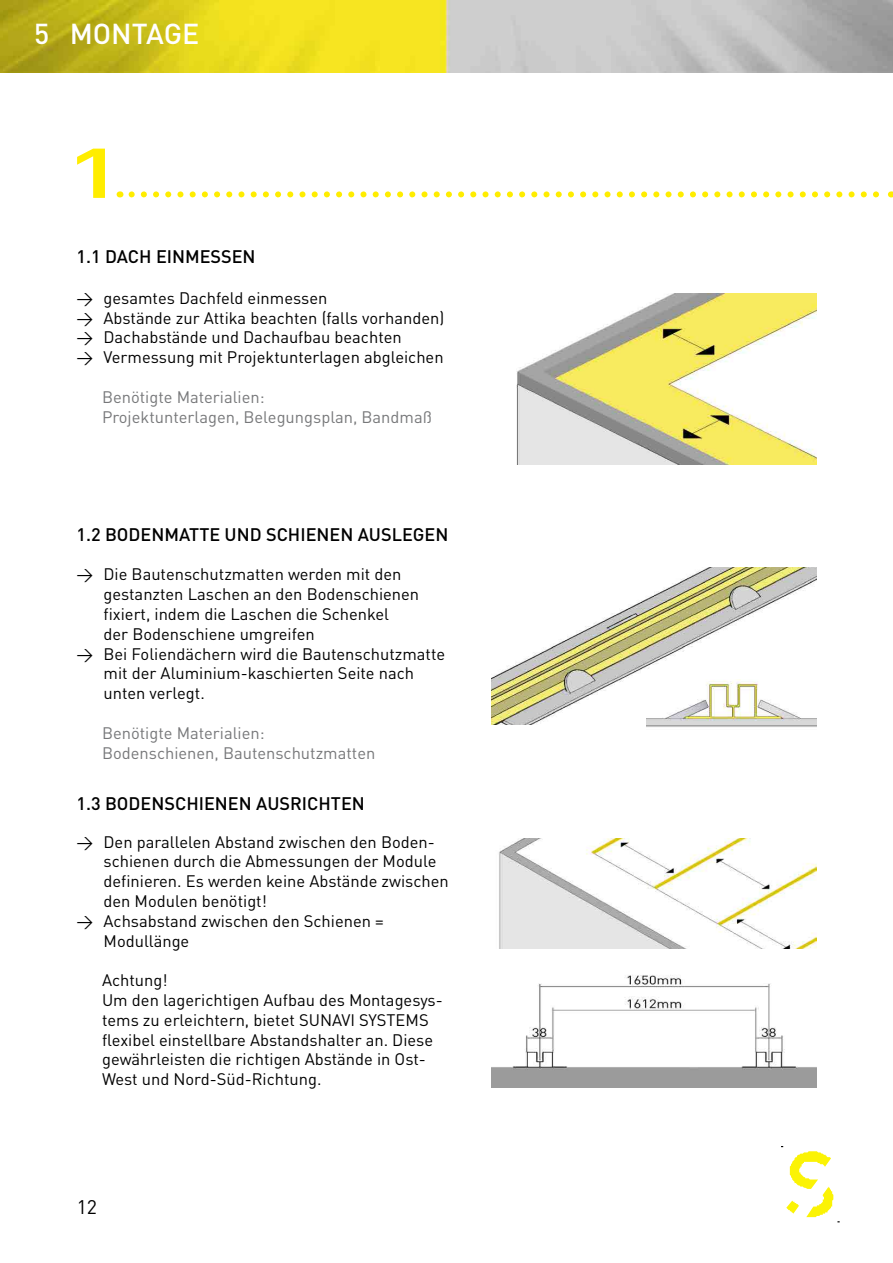
<style>
.page{position:relative;width:893px;height:1263px;background:#fff}
.page>*{position:absolute;margin:0;border:0;box-sizing:border-box;transform-origin:0 0}
.t1{font:500 69.15px "DIN Pro";color:#ffed00;scale:1.67 1}
.t2{font:500 28.5px "DIN Pro";color:#fff}
.t3{font:19.5px "DIN Pro";color:#000}
.t4{font:500 18px "DIN Pro";color:#000}
.t5{font:16.5px/19.8px "DIN Pro";color:#000}
.t6{font:16.5px/19.8px "DIN Pro";color:#77787a}
</style>
<div class="page">
<img style="left:0;top:0;width:893px;height:72px">
<svg style="left:782px;top:1146px;width:57px;height:76px"></svg>
<img style="left:491px;top:567px;width:325px;height:158px">
<img style="left:647px;top:679px;width:170px;height:48px">
<img style="left:499px;top:839px;width:317px;height:110px">
<img style="left:491px;top:975px;width:325px;height:112px">
<svg style="left:132px;top:191px;width:747px;height:6px"></svg>
<img style="left:516px;top:293px;width:300px;height:172px">
<h2 class="t2" style="left:34px;top:11px;width:167px">5 MONTAGE</h2>
<h1 class="t1" style="left:64px;top:117px;width:38px">1</h1>
<p class="t4" style="left:77px;top:242px;width:181px">1.1 DACH EINMESSEN</p>
<p class="t5" style="left:77px;top:286px;width:252px">→ gesamtes Dachfeld einmessen</p>
<p class="t5" style="left:77px;top:306px;width:369px">→ Abstände zur Attika beachten (falls vorhanden)</p>
<p class="t5" style="left:77px;top:326px;width:327px">→ Dachabstände und Dachaufbau beachten</p>
<p class="t5" style="left:77px;top:346px;width:369px">→ Vermessung mit Projektunterlagen abgleichen</p>
<p class="t6" style="left:102px;top:385px;width:331px">Benötigte Materialien:<br>Projektunterlagen, Belegungsplan, Bandmaß</p>
<p class="t4" style="left:77px;top:520px;width:373px">1.2 BODENMATTE UND SCHIENEN AUSLEGEN</p>
<p class="t5" style="left:104px;top:563px;width:317px;text-indent:-27px">→ Die Bautenschutzmatten werden mit den gestanzten Laschen an den Bodenschienen fixiert, indem die Laschen die Schenkel<br>der Bodenschiene umgreifen</p>
<p class="t5" style="left:104px;top:642px;width:343px;text-indent:-27px">→ Bei Foliendächern wird die Bautenschutzmatte mit der Aluminium-kaschierten Seite nach unten verlegt.</p>
<p class="t6" style="left:102px;top:721px;width:275px">Benötigte Materialien:<br>Bodenschienen, Bautenschutzmatten</p>
<p class="t4" style="left:77px;top:789px;width:290px">1.3 BODENSCHIENEN AUSRICHTEN</p>
<p class="t5" style="left:104px;top:830px;width:347px;text-indent:-27px">→ Den parallelen Abstand zwischen den Boden&shy;schienen durch die Abmessungen der Module definieren. Es werden keine Abstände zwischen den Modulen benötigt!</p>
<p class="t5" style="left:104px;top:909px;width:282px;text-indent:-27px">→ Achsabstand zwischen den Schienen =<br>Modullänge</p>
<p class="t5" style="left:102px;top:969px;width:342px">Achtung!<br>Um den lagerichtigen Aufbau des Montagesys&shy;tems zu erleichtern, bietet SUNAVI SYSTEMS flexibel einstellbare Abstandshalter an. Diese gewährleisten die richtigen Abstände in Ost-West und Nord-Süd-Richtung.</p>
<p class="t3" style="left:77px;top:1192px;width:22px">12</p>
</div>
